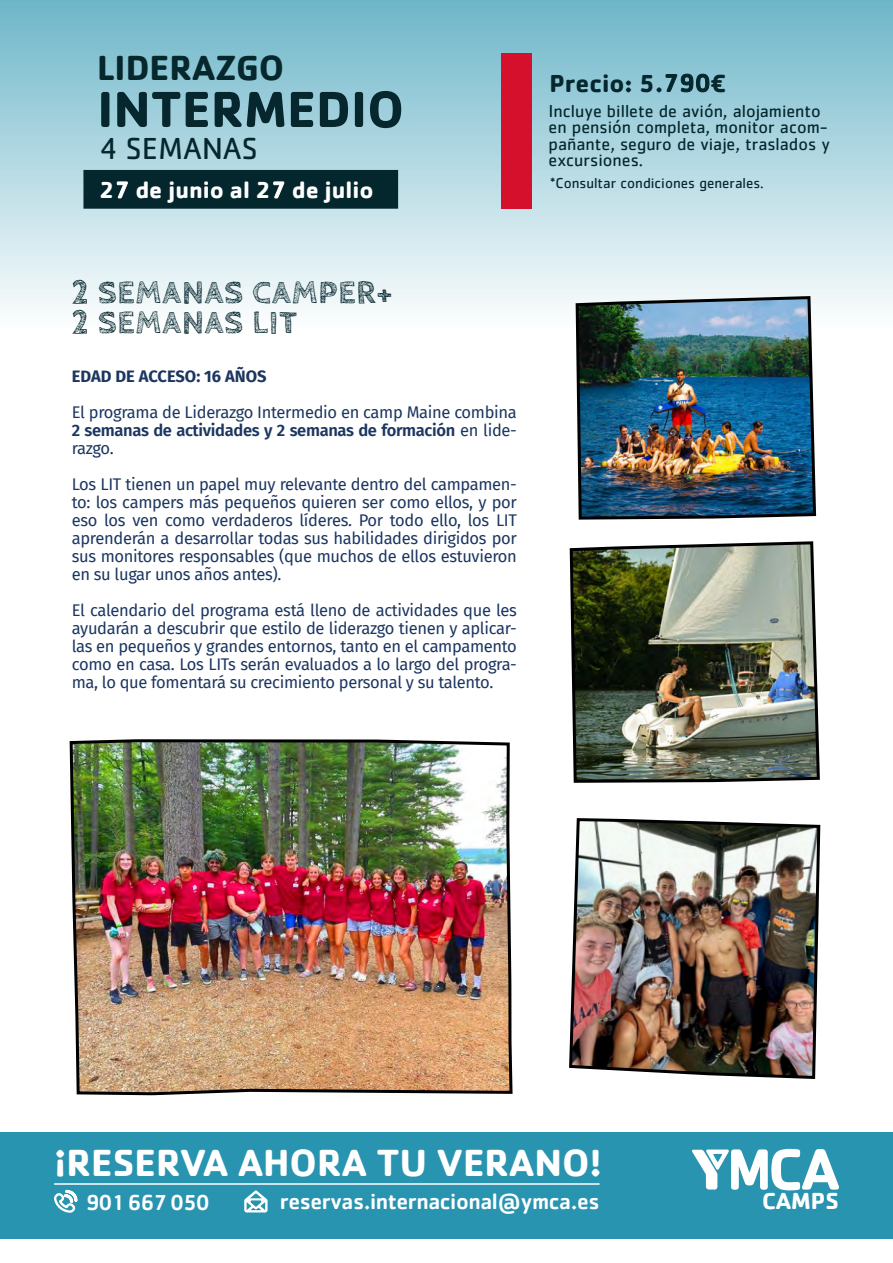
<style>
.page{position:relative;width:893px;height:1263px;background:#fff}
.page>*{position:absolute;margin:0;border:0;box-sizing:border-box;transform-origin:0 0}
.t1{font:700 52.5px "Cachet Std";color:#05272d}
.t2{font:700 39px "Cachet";color:#fff}
.t3{font:700 36px "Cachet";color:#06272c}
.t4{font:700 33px/30px "Cabin Sketch";letter-spacing:.03em;color:#03262d}
.t5{font:31.5px "Cachet Std";color:#05272d}
.t6{font:700 25.5px "Cachet Std";color:#05272d}
.t7{font:700 24px "Cachet";color:#fff}
.t8{font:500 22.5px "Cachet Std";letter-spacing:-.02em;color:#fff}
.t9{font:500 22.5px "Cachet Std";letter-spacing:-.05em;color:#fff}
.t10{font:18px/16.5px "Cachet Std";color:#05272d}
.t11{font:16.5px/18px "Fira Sans";letter-spacing:-.02em;color:#1c3660;text-align:justify}
.t12{font:700 16.5px "Fira Sans";color:#1c3660}
.t13{font:15px "Cachet Std";color:#05272d}
.s1{font-family:"Cachet Std";font-weight:500}
.s2{font-weight:600}
.s3{font-weight:500}
</style>
<div class="page">
<div style="left:0;top:0;width:893px;height:330px;background:linear-gradient(to bottom,#6eb6c9,#fdfefe)"></div>
<div style="left:83px;top:170px;width:315px;height:39px;background:#04272d;border:2px solid #04272d"></div>
<div style="left:0;top:1132px;width:893px;height:107px;background:#2994b0"></div>
<svg style="left:54px;top:1189px;width:24px;height:24px"></svg>
<svg style="left:244px;top:1190px;width:24px;height:23px"></svg>
<hr style="left:54px;top:1183px;width:546px;height:2px;background:#fff">
<svg style="left:692px;top:1149px;width:147px;height:41px"></svg>
<img style="left:69px;top:739px;width:444px;height:357px">
<img style="left:569px;top:818px;width:252px;height:261px">
<img style="left:574px;top:294px;width:244px;height:226px">
<img style="left:569px;top:541px;width:251px;height:242px">
<div style="left:502px;top:53px;width:30px;height:156px;background:#d4102d"></div>
<h3 class="t3" style="left:97px;top:44px;width:188px">LIDERAZGO</h3>
<h1 class="t1" style="left:97px;top:75px;width:308px">INTERMEDIO</h1>
<h3 class="t5" style="left:99px;top:130px;width:160px">4 SEMANAS</h3>
<h3 class="t7" style="left:99px;top:174px;width:276px">2<span class="s1">7</span> de junio al 2<span class="s1">7</span> de julio</h3>
<h3 class="t4" style="left:72px;top:278px;width:322px">2 SEMANAS CAMPER+<br>2 SEMANAS LIT</h3>
<p class="t12" style="left:72px;top:363px;width:196px">EDAD DE ACCESO: 16 AÑOS</p>
<p class="t11" style="left:72px;top:403px;width:447px">El programa de Liderazgo Intermedio en camp Maine combina <span class="s2">2 semanas de actividades y 2 semanas de formación</span> en lide&shy;razgo.</p>
<p class="t11" style="left:72px;top:475px;width:447px">Los LIT tienen un papel muy relevante dentro del campamen&shy;to: los campers más pequeños quieren ser como ellos, y por eso los ven como verdaderos líderes. Por todo ello, los LIT aprenderán a desarrollar todas sus habilidades dirigidos por sus monitores responsables (que muchos de ellos estuvieron en su lugar unos años antes).</p>
<p class="t11" style="left:72px;top:601px;width:447px">El calendario del programa está lleno de actividades que les ayudarán a descubrir que estilo de liderazgo tienen y aplicar&shy;las en pequeños y grandes entornos, tanto en el campamento como en casa. Los LITs serán evaluados a lo largo del progra&shy;ma, lo que fomentará su crecimiento personal y su talento.</p>
<h3 class="t6" style="left:549px;top:66px;width:179px">Precio: 5.<span class="s3">790</span>€</h3>
<p class="t10" style="left:549px;top:102px;width:283px">Incluye billete de avión, alojamiento en pensión completa, monitor acom&shy;pañante, seguro de viaje, traslados y excursiones.</p>
<p class="t13" style="left:550px;top:174px;width:215px">*Consultar condiciones generales.</p>
<h2 class="t2" style="left:54px;top:1138px;width:549px">¡RESERVA AHORA TU VERANO!</h2>
<h3 class="t9" style="left:86px;top:1188px;width:126px">901 667 050</h3>
<h3 class="t8" style="left:280px;top:1188px;width:321px">reservas.internacional@ymca.es</h3>
<h3 class="t7" style="left:762px;top:1185px;width:78px">CAMPS</h3>
</div>
